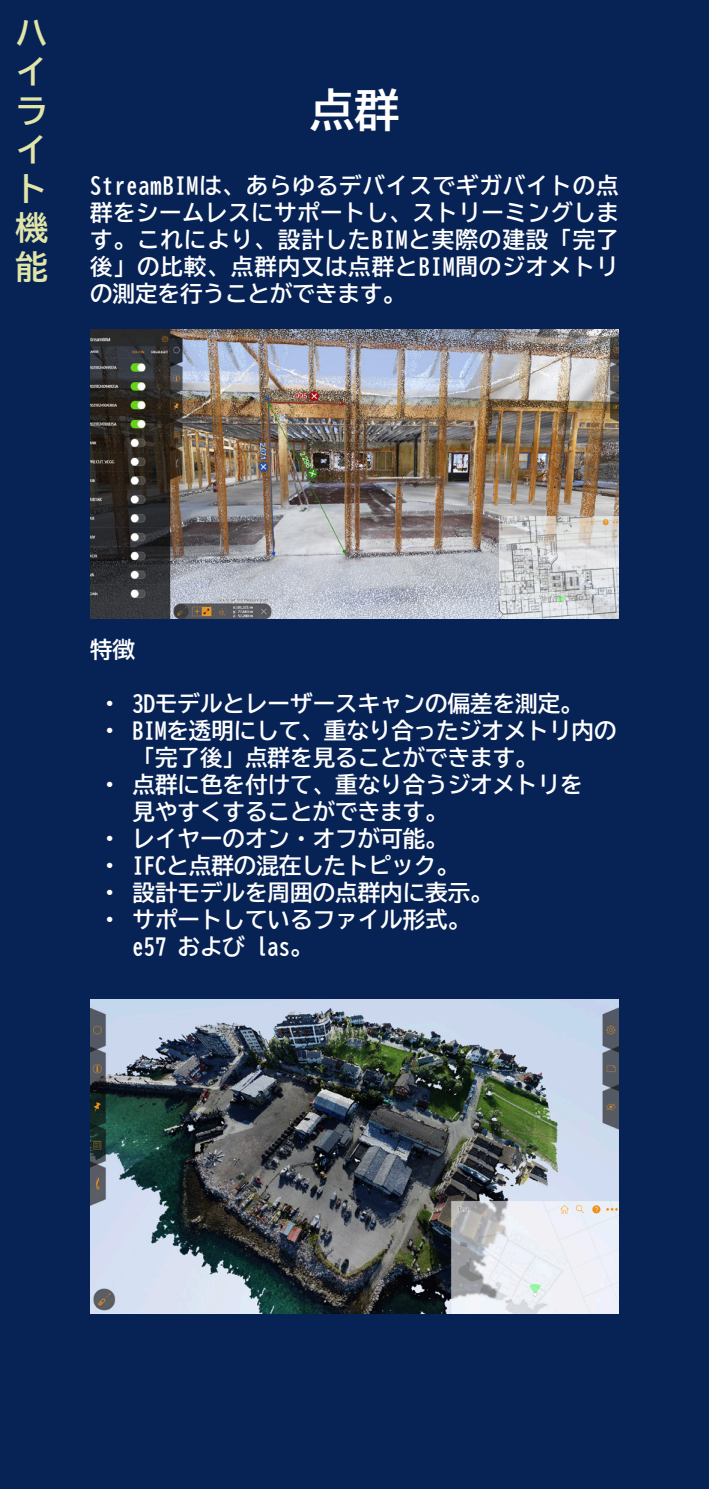
<style>
.page{position:relative;width:709px;height:1489px;background:#fff}
.page>*{position:absolute;margin:0;border:0;box-sizing:border-box;transform-origin:0 0}
.t1{font:45px "BIZ UD Gothic Bold";color:#fff}
.t2{font:32.5px/39px "BIZ UD Gothic Bold";color:#e1e5a8;text-align:justify}
.t3{font:22.5px/27px "BIZ UD Gothic Bold";color:#fff}
</style>
<div class="page">
<div style="left:0;top:0;width:709px;height:1488px;background:#072255"></div>
<img style="left:90px;top:999px;width:529px;height:314px">
<img style="left:90px;top:330px;width:529px;height:288px">
<p class="t2" style="left:16px;top:13px;width:34px">ハイライト</p>
<p class="t2" style="left:16px;top:208px;width:34px">機</p>
<p class="t2" style="left:16px;top:247px;width:34px">能</p>
<p class="t1" style="left:309px;top:88px;width:91px">点群</p>
<p class="t3" style="left:90px;top:172px;width:530px;text-align:justify">StreamBIMは、あらゆるデバイスでギガバイトの点群をシームレスにサポートし、ストリーミングします。これにより、設計したBIMと実際の建設「完了後」の比較、点群内又は点群とBIM間のジオメトリの測定を行うことができます。</p>
<p class="t3" style="left:90px;top:635px;width:46px">特徴</p>
<p class="t3" style="left:104px;top:689px;width:480px">• 3Dモデルとレーザースキャンの偏差を測定。</p>
<p class="t3" style="left:133px;top:716px;width:485px;text-indent:-28px">• BIMを透明にして、重なり合ったジオメトリ内の「完了後」点群を見ることができます。</p>
<p class="t3" style="left:133px;top:770px;width:451px;text-indent:-28px">• 点群に色を付けて、重なり合うジオメトリを見やすくすることができます。</p>
<p class="t3" style="left:104px;top:824px;width:345px">• レイヤーのオン・オフが可能。</p>
<p class="t3" style="left:104px;top:851px;width:356px">• IFCと点群の混在したトピック。</p>
<p class="t3" style="left:104px;top:878px;width:390px">• 設計モデルを周囲の点群内に表示。</p>
<p class="t3" style="left:133px;top:905px;width:339px;text-indent:-28px">• サポートしているファイル形式。e57 および las。</p>
</div>
